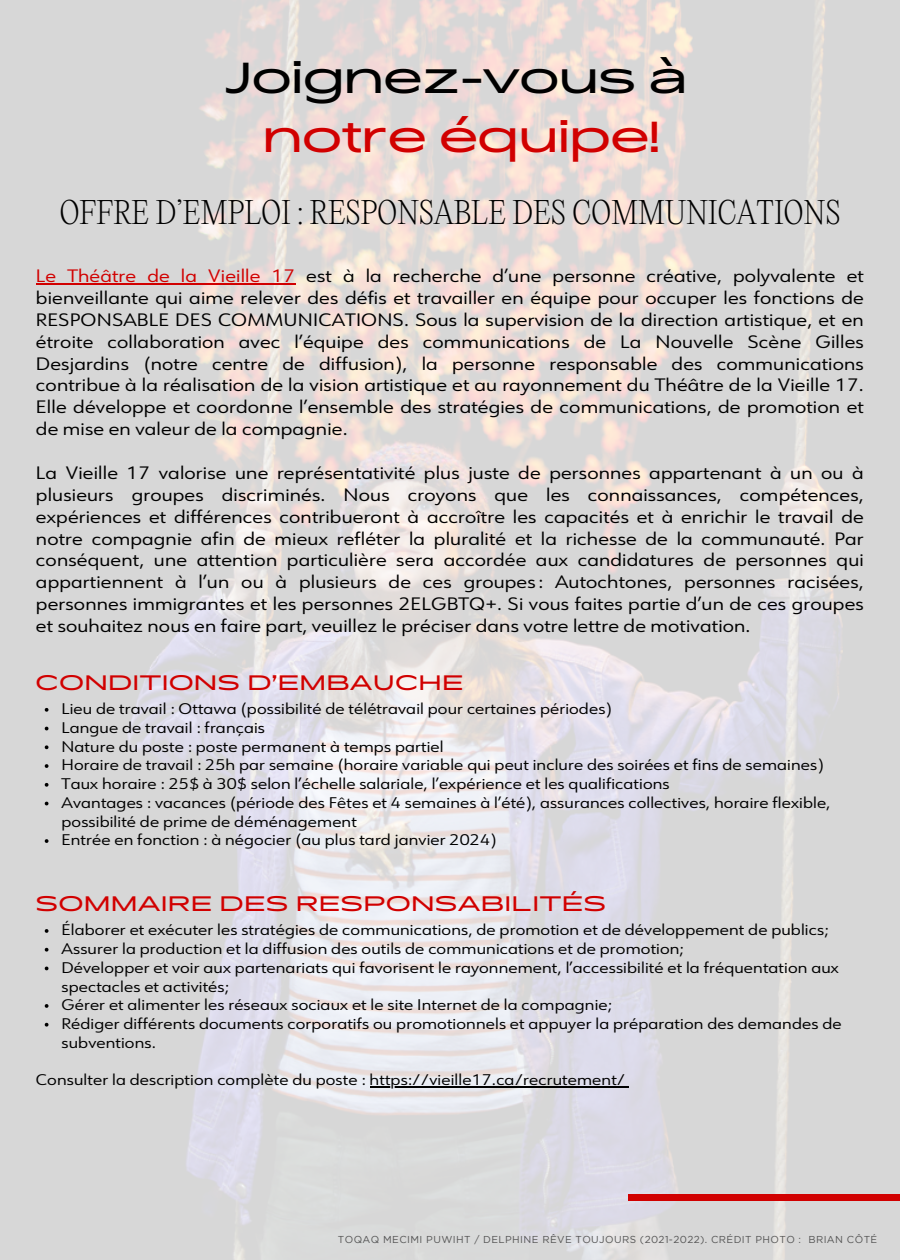
<style>
.page{position:relative;width:900px;height:1260px;background:#fff}
.page>*{position:absolute;margin:0;border:0;box-sizing:border-box;transform-origin:0 0}
.t1{font:42px "Pano";color:#000}
.t2{font:42px "Pano";color:#d10000}
.t3{font:200 30px "PP Editorial New";letter-spacing:.01em;color:#000}
.t4{font:20.25px "Pano";letter-spacing:.04em;color:#d10000}
.t5{font:17.5px/21.8px "URW Form Expand";letter-spacing:.01em;color:#000;text-align:justify}
.t6{font:15px/18.8px "URW Form Expand";letter-spacing:.01em;color:#000}
.t7{font:10px "Homepage Baukasten";letter-spacing:.04em;color:#545454}
.s1{color:#d10000}
</style>
<div class="page">
<img style="left:0;top:0;width:900px;height:1260px">
<div style="left:628px;top:1194px;width:272px;height:6px;background:#d10000"></div>
<svg style="left:45px;top:708px;width:3px;height:4px"></svg>
<svg style="left:45px;top:745px;width:3px;height:4px"></svg>
<svg style="left:45px;top:764px;width:3px;height:4px"></svg>
<svg style="left:45px;top:783px;width:3px;height:4px"></svg>
<svg style="left:45px;top:839px;width:3px;height:4px"></svg>
<hr style="left:36px;top:283px;width:259px;height:2px;background:#d10000">
<svg style="left:45px;top:929px;width:3px;height:4px"></svg>
<svg style="left:45px;top:948px;width:3px;height:4px"></svg>
<svg style="left:45px;top:1004px;width:3px;height:4px"></svg>
<svg style="left:45px;top:1023px;width:3px;height:4px"></svg>
<hr style="left:370px;top:1087px;width:256px;height:1px;background:#000">
<p class="t1" style="left:222px;top:53px;width:466px">Joignez-vous à</p>
<p class="t2" style="left:263px;top:111px;width:399px">notre équipe!</p>
<p class="t3" style="left:60px;top:197px;width:782px">OFFRE D’EMPLOI : RESPONSABLE DES COMMUNICATIONS</p>
<p class="t5" style="left:36px;top:267px;width:829px"><span class="s1">Le Théâtre de la Vieille 17</span> est à la recherche d’une personne créative, polyvalente et bienveillante qui aime relever des défis et travailler en équipe pour occuper les fonctions de RESPONSABLE DES COMMUNICATIONS. Sous la supervision de la direction artistique, et en étroite collaboration avec l’équipe des communications de La Nouvelle Scène Gilles Desjardins (notre centre de diffusion), la personne responsable des communications contribue à la réalisation de la vision artistique et au rayonnement du Théâtre de la Vieille 17.<br>Elle développe et coordonne l’ensemble des stratégies de communications, de promotion et de mise en valeur de la compagnie.</p>
<p class="t5" style="left:36px;top:464px;width:829px">La Vieille 17 valorise une représentativité plus juste de personnes appartenant à un ou à plusieurs groupes discriminés. Nous croyons que les connaissances, compétences, expériences et différences contribueront à accroître les capacités et à enrichir le travail de notre compagnie afin de mieux refléter la pluralité et la richesse de la communauté. Par conséquent, une attention particulière sera accordée aux candidatures de personnes qui appartiennent à l’un ou à plusieurs de ces groupes : Autochtones, personnes racisées, personnes immigrantes et les personnes 2ELGBTQ+. Si vous faites partie d’un de ces groupes et souhaitez nous en faire part, veuillez le préciser dans votre lettre de motivation.</p>
<p class="t4" style="left:36px;top:670px;width:429px">CONDITIONS D’EMBAUCHE</p>
<p class="t6" style="left:61px;top:701px;width:552px">Lieu de travail : Ottawa (possibilité de télétravail pour certaines périodes)</p>
<p class="t6" style="left:61px;top:720px;width:205px">Langue de travail : français</p>
<p class="t6" style="left:61px;top:739px;width:384px">Nature du poste : poste permanent à temps partiel</p>
<p class="t6" style="left:61px;top:757px;width:764px">Horaire de travail : 25h par semaine (horaire variable qui peut inclure des soirées et fins de semaines)</p>
<p class="t6" style="left:61px;top:776px;width:610px">Taux horaire : 25$ à 30$ selon l’échelle salariale, l’expérience et les qualifications</p>
<p class="t6" style="left:61px;top:795px;width:771px">Avantages : vacances (période des Fêtes et 4 semaines à l’été), assurances collectives, horaire flexible, possibilité de prime de déménagement</p>
<p class="t6" style="left:61px;top:832px;width:436px">Entrée en fonction : à négocier (au plus tard janvier 2024)</p>
<p class="t4" style="left:36px;top:892px;width:572px">SOMMAIRE DES RESPONSABILITÉS</p>
<p class="t6" style="left:61px;top:922px;width:769px">Élaborer et exécuter les stratégies de communications, de promotion et de développement de publics;</p>
<p class="t6" style="left:61px;top:941px;width:624px">Assurer la production et la diffusion des outils de communications et de promotion;</p>
<p class="t6" style="left:61px;top:960px;width:779px">Développer et voir aux partenariats qui favorisent le rayonnement, l’accessibilité et la fréquentation aux spectacles et activités;</p>
<p class="t6" style="left:61px;top:997px;width:552px">Gérer et alimenter les réseaux sociaux et le site Internet de la compagnie;</p>
<p class="t6" style="left:61px;top:1016px;width:782px">Rédiger différents documents corporatifs ou promotionnels et appuyer la préparation des demandes de subventions.</p>
<p class="t6" style="left:36px;top:1072px;width:591px">Consulter la description complète du poste : https://vieille17.ca/recrutement/</p>
<p class="t7" style="left:338px;top:1234px;width:541px">TOQAQ MECIMI PUWIHT / DELPHINE RÊVE TOUJOURS (2021-2022). CRÉDIT PHOTO : BRIAN CÔTÉ</p>
</div>
